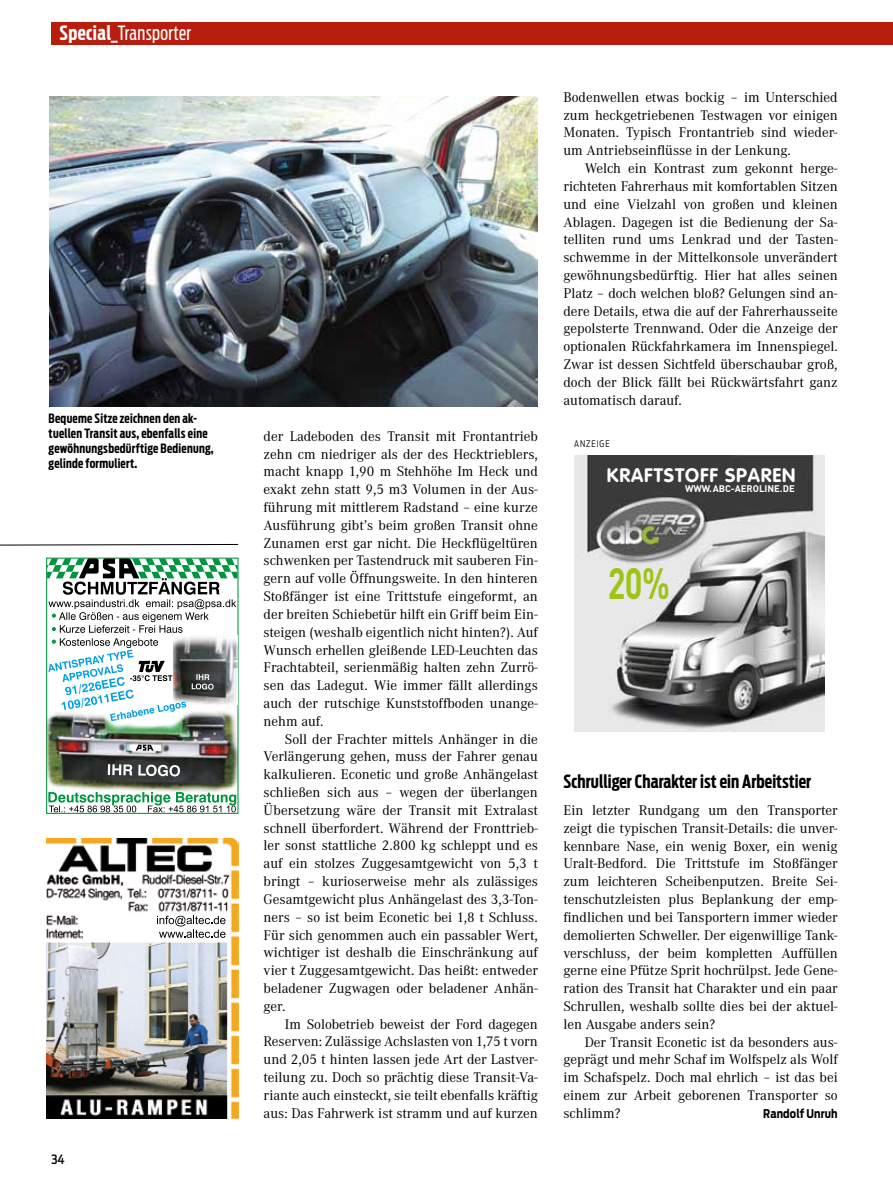
<style>
.page{position:relative;width:893px;height:1191px;background:#fff}
.page>*{position:absolute;margin:0;border:0;box-sizing:border-box;transform-origin:0 0}
.t1{font:700 43.2px "DIN";color:#9dc417;scale:.76 1}
.t2{font:19.5px "Antenna Extra Cond";letter-spacing:.02em;color:#fff}
.t3{font:700 19.35px "VAG Rounded";letter-spacing:.045em;color:#fff}
.t4{font:700 18px "Antenna Extra Cond";letter-spacing:.005em;color:#000}
.t5{font:14.55px/17.9px "Corporate A";color:#000;text-align:justify}
.t6{font:700 12.75px/15px "Antenna Extra Cond";letter-spacing:.02em;color:#000}
.t7{font:500 12.75px "Antenna Cond";color:#000}
.t8{font:700 12px "Antenna Cond";letter-spacing:.015em;color:#000;scale:.95 1}
.t9{font:700 9.6px "DIN";color:#fff}
.t10{font:300 9px "Antenna Cond";letter-spacing:.11em;color:#000;scale:.95 1}
.s1{font-weight:700}
</style>
<div class="page">
<div style="left:51px;top:23px;width:842px;height:22px;background:#b91d0e"></div>
<img style="left:50px;top:96px;width:488px;height:310px">
<img style="left:574px;top:455px;width:251px;height:276px">
<img style="left:47px;top:838px;width:191px;height:280px">
<div style="left:121px;top:914px;width:108px;height:26px;background:#fff"></div>
<svg style="left:157px;top:915px;width:68px;height:22px"></svg>
<svg style="left:48px;top:792px;width:188px;height:20px"></svg>
<div style="left:46px;top:557px;width:193px;height:257px;border:1px solid #00963f"></div>
<svg style="left:47px;top:558px;width:191px;height:152px"></svg>
<img style="left:47px;top:710px;width:191px;height:82px">
<svg style="left:108px;top:764px;width:72px;height:12px"></svg>
<svg style="left:136px;top:744px;width:18px;height:6px"></svg>
<svg style="left:0;top:544px;width:239px;height:2px"></svg>
<h2 class="t2" style="left:60px;top:21px;width:133px"><span class="s1">Special_</span>Transporter</h2>
<p class="t6" style="left:49px;top:411px;width:167px">Bequeme Sitze zeichnen den ak&shy;tuellen Transit aus, ebenfalls eine gewöhnungsbedürftige Bedienung, gelinde formuliert.</p>
<p class="t7" style="left:51px;top:1151px;width:15px">34</p>
<p class="t5" style="left:264px;top:427px;width:276px">der Ladeboden des Transit mit Frontantrieb zehn cm niedriger als der des Hecktrieblers, macht knapp 1,90 m Stehhöhe Im Heck und exakt zehn statt 9,5 m3 Volumen in der Aus&shy;führung mit mittlerem Radstand – eine kurze Ausführung gibt’s beim großen Transit ohne Zunamen erst gar nicht. Die Heckflügeltüren schwenken per Tastendruck mit sauberen Fin&shy;gern auf volle Öffnungsweite. In den hinteren Stoßfänger ist eine Trittstufe eingeformt, an der breiten Schiebetür hilft ein Griff beim Ein&shy;steigen (weshalb eigentlich nicht hinten?). Auf Wunsch erhellen gleißende LED-Leuchten das Frachtabteil, serienmäßig halten zehn Zurrö&shy;sen das Ladegut. Wie immer fällt allerdings auch der rutschige Kunststoffboden unange&shy;nehm auf.</p>
<p class="t5" style="left:264px;top:730px;width:276px;text-indent:21px">Soll der Frachter mittels Anhänger in die Verlängerung gehen, muss der Fahrer genau kalkulieren. Econetic und große Anhängelast schließen sich aus – wegen der überlangen Übersetzung wäre der Transit mit Extralast schnell überfordert. Während der Fronttrieb&shy;ler sonst stattliche 2.800 kg schleppt und es auf ein stolzes Zuggesamtgewicht von 5,3 t bringt – kurioserweise mehr als zulässiges Gesamtgewicht plus Anhängelast des 3,3-Ton&shy;ners – so ist beim Econetic bei 1,8 t Schluss.<br>Für sich genommen auch ein passabler Wert, wichtiger ist deshalb die Einschränkung auf vier t Zuggesamtgewicht. Das heißt: entweder beladener Zugwagen oder beladener Anhän&shy;ger.</p>
<p class="t5" style="left:264px;top:1015px;width:276px;text-indent:21px">Im Solobetrieb beweist der Ford dagegen Reserven: Zulässige Achslasten von 1,75 t vorn und 2,05 t hinten lassen jede Art der Lastver&shy;teilung zu. Doch so prächtig diese Transit-Va&shy;riante auch einsteckt, sie teilt ebenfalls kräftig aus: Das Fahrwerk ist stramm und auf kurzen</p>
<p class="t5" style="left:563px;top:88px;width:276px">Bodenwellen etwas bockig – im Unterschied zum heckgetriebenen Testwagen vor einigen Monaten. Typisch Frontantrieb sind wieder&shy;um Antriebseinflüsse in der Lenkung.</p>
<p class="t5" style="left:563px;top:160px;width:276px;text-indent:21px">Welch ein Kontrast zum gekonnt herge&shy;richteten Fahrerhaus mit komfortablen Sitzen und eine Vielzahl von großen und kleinen Ablagen. Dagegen ist die Bedienung der Sa&shy;telliten rund ums Lenkrad und der Tasten&shy;schwemme in der Mittelkonsole unverändert gewöhnungsbedürftig. Hier hat alles seinen Platz – doch welchen bloß? Gelungen sind an&shy;dere Details, etwa die auf der Fahrerhausseite gepolsterte Trennwand. Oder die Anzeige der optionalen Rückfahrkamera im Innenspiegel.<br>Zwar ist dessen Sichtfeld überschaubar groß, doch der Blick fällt bei Rückwärtsfahrt ganz automatisch darauf.</p>
<p class="t10" style="left:574px;top:438px;width:39px">ANZEIGE</p>
<h3 class="t3" style="left:607px;top:463px;width:190px">KRAFTSTOFF SPAREN</h3>
<p class="t9" style="left:685px;top:482px;width:111px">WWW.ABC-AEROLINE.DE</p>
<h1 class="t1" style="left:608px;top:555px;width:83px">20%</h1>
<p class="t4" style="left:563px;top:771px;width:249px">Schrulliger Charakter ist ein Arbeitstier</p>
<p class="t5" style="left:563px;top:801px;width:276px">Ein letzter Rundgang um den Transporter zeigt die typischen Transit-Details: die unver&shy;kennbare Nase, ein wenig Boxer, ein wenig Uralt-Bedford. Die Trittstufe im Stoßfänger zum leichteren Scheibenputzen. Breite Sei&shy;tenschutzleisten plus Beplankung der emp&shy;findlichen und bei Tansportern immer wieder demolierten Schweller. Der eigenwillige Tank&shy;verschluss, der beim kompletten Auffüllen gerne eine Pfütze Sprit hochrülpst. Jede Gene&shy;ration des Transit hat Charakter und ein paar Schrullen, weshalb sollte dies bei der aktuel&shy;len Ausgabe anders sein?</p>
<p class="t5" style="left:563px;top:1033px;width:276px;text-indent:21px">Der Transit Econetic ist da besonders aus&shy;geprägt und mehr Schaf im Wolfspelz als Wolf im Schafspelz. Doch mal ehrlich – ist das bei einem zur Arbeit geborenen Transporter so schlimm?</p>
<p class="t8" style="left:763px;top:1106px;width:80px">Randolf Unruh</p>
</div>
